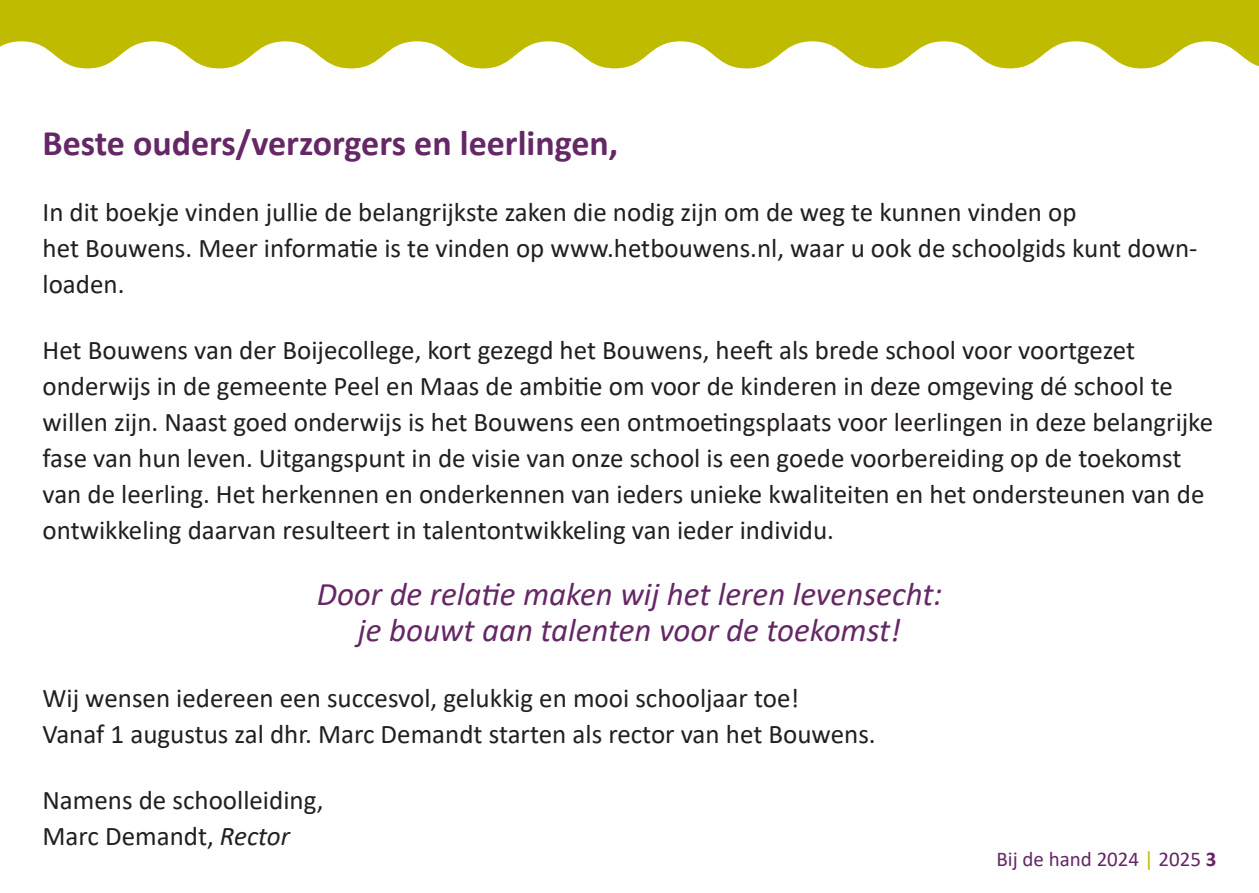
<style>
.page{position:relative;width:1259px;height:893px;background:#fff}
.page>*{position:absolute;margin:0;border:0;box-sizing:border-box;transform-origin:0 0}
.t1{font:700 36px "Calibri";color:#652766}
.t2{font:italic 33px/36px "Calibri";color:#652766;text-align:center}
.t3{font:27px/36px "Calibri";color:#231f20}
.t4{font:21px "Calibri";color:#652766}
.s1{font-style:italic}
.s2{color:#c0bc00}
.s3{font-weight:700}
</style>
<div class="page">
<svg style="left:1px;top:0;width:1258px;height:69px;fill:#bebb00"></svg>
<img style="left:0;top:0;width:1px;height:548px">
<p class="t1" style="left:43px;top:117px;width:577px">Beste ouders/verzorgers en leerlingen,</p>
<p class="t3" style="left:43px;top:193px;width:1156px">In dit boekje vinden jullie de belangrijkste zaken die nodig zijn om de weg te kunnen vinden op<br>het Bouwens. Meer informatie is te vinden op www.hetbouwens.nl, waar u ook de schoolgids kunt down&shy;loaden.</p>
<p class="t3" style="left:43px;top:331px;width:1172px">Het Bouwens van der Boijecollege, kort gezegd het Bouwens, heeft als brede school voor voortgezet onderwijs in de gemeente Peel en Maas de ambitie om voor de kinderen in deze omgeving dé school te willen zijn. Naast goed onderwijs is het Bouwens een ontmoetingsplaats voor leerlingen in deze belangrijke fase van hun leven. Uitgangspunt in de visie van onze school is een goede voorbereiding op de toekomst van de leerling. Het herkennen en onderkennen van ieders unieke kwaliteiten en het ondersteunen van de ontwikkeling daarvan resulteert in talentontwikkeling van ieder individu.</p>
<p class="t2" style="left:317px;top:574px;width:627px">Door de relatie maken wij het leren levensecht: je bouwt aan talenten voor de toekomst!</p>
<p class="t3" style="left:43px;top:679px;width:758px">Wij wensen iedereen een succesvol, gelukkig en mooi schooljaar toe!</p>
<p class="t3" style="left:43px;top:715px;width:834px">Vanaf 1 augustus zal dhr. Marc Demandt starten als rector van het Bouwens.</p>
<p class="t3" style="left:43px;top:781px;width:282px">Namens de schoolleiding,</p>
<p class="t3" style="left:43px;top:817px;width:249px">Marc Demandt, <span class="s1">Rector</span></p>
<p class="t4" style="left:996px;top:845px;width:221px">Bij de hand 2024 <span class="s2">|</span> 2025 <span class="s3">3</span></p>
</div>
